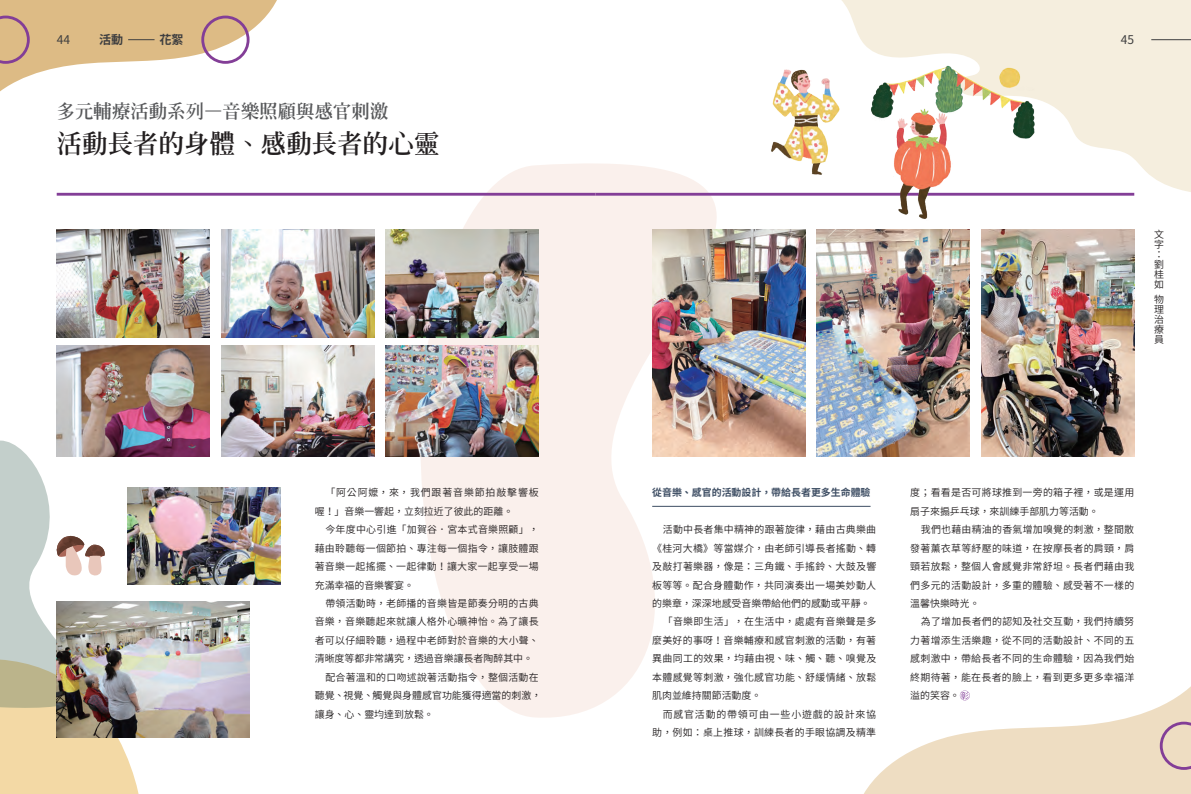
<style>
.page{position:relative;width:1191px;height:794px;background:#fff}
.page>*{position:absolute;margin:0;border:0;box-sizing:border-box;transform-origin:0 0}
.t1{font:800 25.5px "AR Ming B5";color:#231f20}
.t2{font:800 18.4px "AR Ming B5";color:#57585a}
.t3{font:12px "Noto Sans CJ Ktc";color:#3e3e3f}
.t4{font:700 12px "Noto Sans CJ Ktc";color:#3e3e3f}
.t5{font:600 9.9px/18.4px "Noto Sans CJ Ktc";letter-spacing:.03em;color:#231f20;text-align:justify}
.t6{font:600 9.9px "Noto Sans CJ Ktc";color:#231f20}
.t7{font:600 9.9px/18.4px "Noto Sans CJ Ktc";letter-spacing:.09em;color:#231f20}
.t8{font:700 9.9px "Noto Sans CJ Ktc";color:#3d4d63}
.t9{font:600 9.9px "Noto Sans CJ Ktc";letter-spacing:.08em;color:#231f20}
</style>
<div class="page">
<svg style="left:420px;top:163px;width:297px;height:555px;fill:#faf0ec"></svg>
<svg style="left:804px;top:0;width:387px;height:196px;fill:#f5eede"></svg>
<svg style="left:864px;top:686px;width:327px;height:108px;fill:#eeddc2"></svg>
<hr style="left:57px;top:193px;width:538px;height:3px;background:#833e97">
<hr style="left:595px;top:193px;width:539px;height:3px;background:#833e97">
<hr style="left:652px;top:506px;width:218px;height:1px;background:#3d4d63">
<svg style="left:960px;top:690px;width:9px;height:10px"></svg>
<img style="left:386px;top:346px;width:153px;height:110px">
<img style="left:221px;top:346px;width:153px;height:110px">
<img style="left:57px;top:346px;width:153px;height:110px">
<img style="left:386px;top:230px;width:153px;height:107px">
<img style="left:221px;top:230px;width:153px;height:107px">
<img style="left:142px;top:488px;width:139px;height:96px">
<img style="left:142px;top:601px;width:107px;height:136px">
<img style="left:57px;top:230px;width:153px;height:107px">
<img style="left:652px;top:230px;width:153px;height:226px">
<img style="left:816px;top:230px;width:153px;height:226px">
<img style="left:981px;top:230px;width:153px;height:226px">
<img style="left:868px;top:62px;width:170px;height:80px">
<img style="left:771px;top:64px;width:74px;height:113px">
<img style="left:887px;top:107px;width:66px;height:112px">
<img style="left:0;top:440px;width:142px;height:354px">
<hr style="left:1151px;top:40px;width:40px;height:1px;background:#3e3e3f">
<svg style="left:0;top:0;width:277px;height:92px"></svg>
<div style="left:201px;top:16px;width:48px;height:48px;border:3px solid #833e97;border-radius:50%"></div>
<svg style="left:1159px;top:721px;width:32px;height:49px;background:#ddc4bb"></svg>
<p class="t3" style="left:57px;top:33px;width:15px">44</p>
<p class="t4" style="left:99px;top:33px;width:26px">活動</p>
<p class="t4" style="left:159px;top:33px;width:26px">花絮</p>
<p class="t3" style="left:1120px;top:33px;width:15px">45</p>
<h2 class="t2" style="left:57px;top:102px;width:333px">多元輔療活動系列—音樂照顧與感官刺激</h2>
<h1 class="t1" style="left:57px;top:130px;width:384px">活動長者的身體、感動長者的心靈</h1>
<p class="t5" style="left:1154px;top:230px;width:11px;line-height:9.9px;text-align:left">文字：劉桂如</p>
<p class="t5" style="left:1154px;top:294px;width:11px;line-height:9.9px">物理治療員</p>
<p class="t7" style="left:315px;top:484px;width:225px;text-indent:11px">「阿公阿嬤，來，我們跟著音樂節拍敲擊響板喔！」音樂一響起，立刻拉近了彼此的距離。</p>
<p class="t5" style="left:315px;top:521px;width:225px;text-indent:11px">今年度中心引進「加賀谷．宮本式音樂照顧」，藉由聆聽每一個節拍、專注每一個指令，讓肢體跟著音樂一起搖擺、一起律動！讓大家一起享受一場充滿幸福的音樂饗宴。</p>
<p class="t5" style="left:325px;top:594px;width:215px">帶領活動時，老師播的音樂皆是節奏分明的古典</p>
<p class="t5" style="left:315px;top:613px;width:225px">音樂，音樂聽起來就讓人格外心曠神怡。為了讓長</p>
<p class="t5" style="left:315px;top:631px;width:225px">者可以仔細聆聽，過程中老師對於音樂的大小聲、</p>
<p class="t6" style="left:315px;top:653px;width:220px">清晰度等都非常講究，透過音樂讓長者陶醉其中。</p>
<p class="t5" style="left:325px;top:668px;width:215px">配合著溫和的口吻述說著活動指令，整個活動在</p>
<p class="t6" style="left:315px;top:690px;width:228px">聽覺、視覺、觸覺與身體感官功能獲得適當的刺激，</p>
<p class="t6" style="left:315px;top:708px;width:121px">讓身、心、靈均達到放鬆。</p>
<p class="t8" style="left:652px;top:487px;width:220px">從音樂、感官的活動設計，帶給長者更多生命體驗</p>
<p class="t5" style="left:663px;top:521px;width:215px">活動中長者集中精神的跟著旋律，藉由古典樂曲</p>
<p class="t5" style="left:652px;top:539px;width:225px">《桂河大橋》等當媒介，由老師引導長者搖動、轉</p>
<p class="t5" style="left:652px;top:557px;width:226px">及敲打著樂器，像是：三角鐵、手搖鈴、大鼓及響</p>
<p class="t5" style="left:652px;top:576px;width:225px">板等等。配合身體動作，共同演奏出一場美妙動人</p>
<p class="t6" style="left:652px;top:598px;width:220px">的樂章，深深地感受音樂帶給他們的感動或平靜。</p>
<p class="t5" style="left:663px;top:613px;width:215px">「音樂即生活」，在生活中，處處有音樂聲是多</p>
<p class="t5" style="left:652px;top:631px;width:225px">麼美好的事呀！音樂輔療和感官刺激的活動，有著</p>
<p class="t5" style="left:652px;top:649px;width:225px">異曲同工的效果，均藉由視、味、觸、聽、嗅覺及</p>
<p class="t5" style="left:652px;top:668px;width:225px">本體感覺等刺激，強化感官功能、舒緩情緒、放鬆</p>
<p class="t6" style="left:652px;top:690px;width:111px">肌肉並維持關節活動度。</p>
<p class="t9" style="left:663px;top:708px;width:215px">而感官活動的帶領可由一些小遊戲的設計來協</p>
<p class="t5" style="left:652px;top:723px;width:225px">助，例如：桌上推球，訓練長者的手眼協調及精準</p>
<p class="t5" style="left:910px;top:484px;width:225px">度；看看是否可將球推到一旁的箱子裡，或是運用扇子來搧乒乓球，來訓練手部肌力等活動。</p>
<p class="t5" style="left:910px;top:521px;width:225px;text-indent:11px">我們也藉由精油的香氣增加嗅覺的刺激，整間散發著薰衣草等紓壓的味道，在按摩長者的肩頸，肩頸若放鬆，整個人會感覺非常舒坦。長者們藉由我們多元的活動設計，多重的體驗、感受著不一樣的溫馨快樂時光。</p>
<p class="t5" style="left:910px;top:613px;width:225px;text-indent:11px">為了增加長者們的認知及社交互動，我們持續努力著增添生活樂趣，從不同的活動設計、不同的五感刺激中，帶給長者不同的生命體驗，因為我們始終期待著，能在長者的臉上，看到更多更多幸福洋溢的笑容。</p>
</div>
